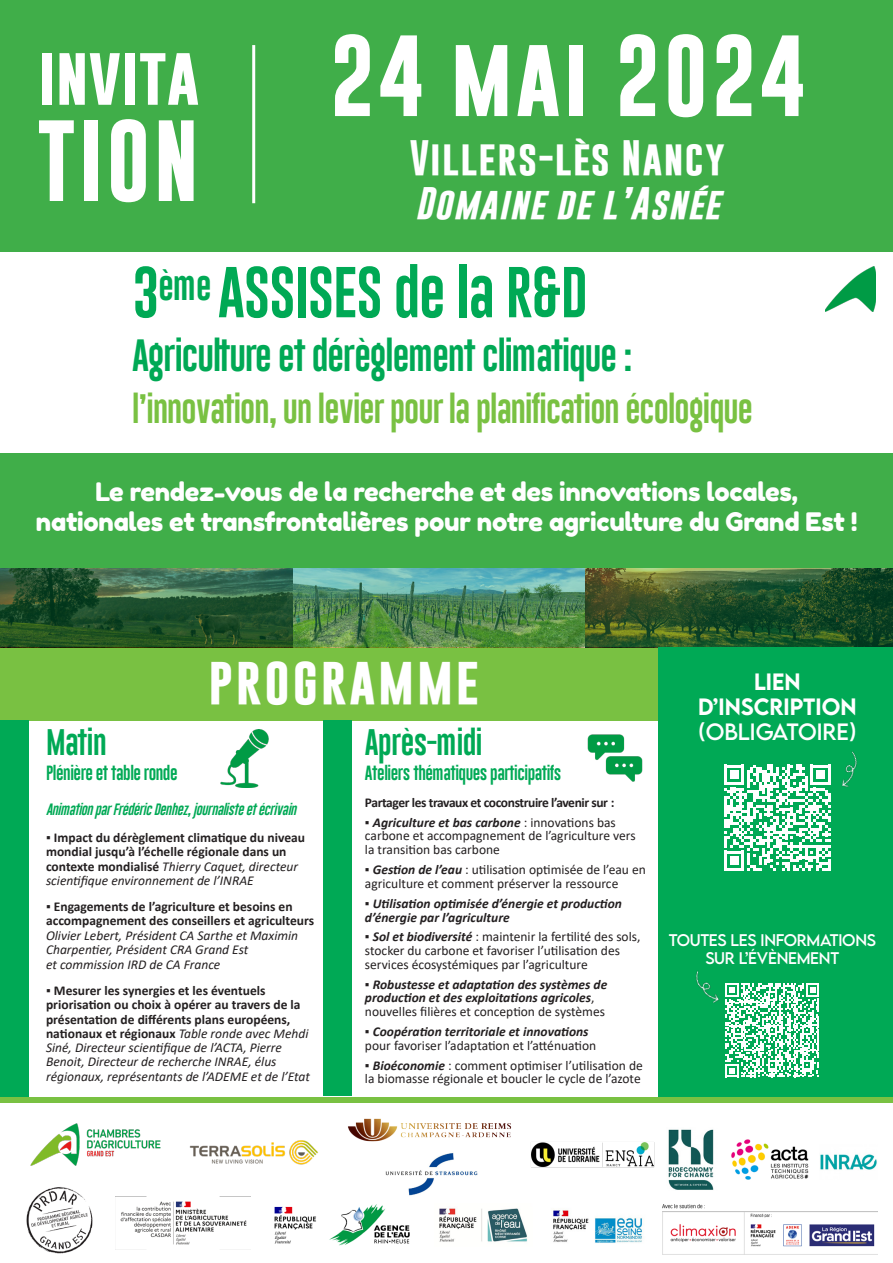
<style>
.page{position:relative;width:893px;height:1263px;background:#fff}
.page>*{position:absolute;margin:0;border:0;box-sizing:border-box;transform-origin:0 0}
.t1{font:700 82.5px "Gobold";letter-spacing:.04em;color:#fff}
.t2{font:700 60px "Gobold";color:#fff}
.t3{font:52.5px "Gobold Lowplus";letter-spacing:-.02em;color:#00a955}
.t4{font:700 43.5px "Gobold";letter-spacing:.06em;color:#fff;scale:1.1 1}
.t5{font:700 36px "Gobold";letter-spacing:.04em;color:#fff}
.t6{font:33px "Gobold Lowplus";letter-spacing:-.03em;color:#00a955}
.t7{font:italic 700 33px "Gobold";letter-spacing:.04em;color:#fff}
.t8{font:30px "Gobold Lowplus";letter-spacing:-.03em;color:#79c142}
.t9{font:27px "Gobold Lowplus";letter-spacing:-.02em;color:#00a955}
.t10{font:25.5px "Fredoka One";letter-spacing:-.01em;color:#fff}
.t11{font:500 21px "LEMONMILK";color:#fff}
.t12{font:21px "LEMONMILK";color:#fff}
.t13{font:15px "Gobold Lowplus";letter-spacing:-.03em;color:#00a955}
.t14{font:15px/18px "LEMONMILK";letter-spacing:-.02em;color:#fff;text-align:center}
.t15{font:13.5px/13.8px "Calibri";color:#231f20}
.t16{font:italic 13.5px/14.2px "Calibri";color:#231f20}
.t17{font:700 13.5px/14.2px "Calibri";color:#231f20}
.t18{font:italic 700 13.5px/13.8px "Calibri";color:#231f20}
.t19{font:700 13.5px "Calibri";letter-spacing:-.03em;color:#231f20}
.t20{font:italic 12px "Gobold Lowplus";letter-spacing:-.03em;color:#00a955}
.s1{font-weight:400}
.s2{font-weight:400;font-style:italic}
.s3{font-style:normal}
.s4{font-weight:700;font-style:normal}
.s5{font-weight:700;font-style:italic}
.s6{font-weight:400;font-style:normal}
</style>
<div class="page">
<img style="left:30px;top:1123px;width:131px;height:43px">
<img style="left:274px;top:1204px;width:136px;height:42px">
<img style="left:439px;top:1208px;width:88px;height:34px">
<img style="left:552px;top:1210px;width:91px;height:33px">
<img style="left:189px;top:1140px;width:129px;height:25px">
<img style="left:120px;top:1201px;width:127px;height:44px">
<img style="left:732px;top:1139px;width:76px;height:40px">
<img style="left:531px;top:1142px;width:124px;height:26px">
<img style="left:385px;top:1153px;width:93px;height:43px">
<img style="left:348px;top:1118px;width:164px;height:24px">
<img style="left:820px;top:1154px;width:57px;height:16px">
<img style="left:26px;top:1187px;width:67px;height:67px">
<img style="left:663px;top:1204px;width:214px;height:51px">
<img style="left:668px;top:1129px;width:46px;height:61px">
<div style="left:0;top:647px;width:659px;height:73px;background:#79c142"></div>
<img style="left:0;top:568px;width:893px;height:79px">
<div style="left:0;top:721px;width:29px;height:380px;background:#00a955"></div>
<div style="left:323px;top:721px;width:29px;height:375px;background:#00a955"></div>
<div style="left:659px;top:647px;width:234px;height:450px;background:#00a955"></div>
<img style="left:587px;top:734px;width:56px;height:48px">
<img style="left:220px;top:730px;width:49px;height:57px">
<svg style="left:724px;top:764px;width:106px;height:107px"></svg>
<img style="left:817px;top:751px;width:40px;height:47px">
<svg style="left:725px;top:983px;width:94px;height:94px"></svg>
<img style="left:696px;top:970px;width:40px;height:39px">
<div style="left:0;top:0;width:893px;height:568px;background:#40ae49"></div>
<hr style="left:252px;top:45px;width:3px;height:158px;background:#fff">
<div style="left:0;top:1097px;width:893px;height:5px;background:#79c142"></div>
<div style="left:0;top:252px;width:893px;height:200px;background:#fff"></div>
<img style="left:825px;top:267px;width:51px;height:44px">
<p class="t2" style="left:38px;top:36px;width:163px">invita</p>
<p class="t1" style="left:37px;top:107px;width:163px">TION</p>
<p class="t1" style="left:330px;top:22px;width:477px">24 mai 2024</p>
<p class="t5" style="left:410px;top:135px;width:317px">Villers-lès Nancy</p>
<p class="t7" style="left:415px;top:181px;width:306px">Domaine de l’Asnée</p>
<p class="t3" style="left:132px;top:258px;width:457px">3<sup>ème</sup> ASSISES de la R&amp;D</p>
<p class="t6" style="left:132px;top:334px;width:502px">Agriculture et dérèglement climatique :</p>
<p class="t8" style="left:132px;top:389px;width:622px">l’innovation, un levier pour la planification écologique</p>
<p class="t10" style="left:96px;top:476px;width:704px">Le rendez-vous de la recherche et des innovations locales,</p>
<p class="t10" style="left:36px;top:506px;width:823px">nationales et transfrontalières pour notre agriculture du Grand Est !</p>
<p class="t4" style="left:209px;top:655px;width:247px">PROGRAMME</p>
<p class="t9" style="left:46px;top:725px;width:62px">Matin</p>
<p class="t13" style="left:46px;top:764px;width:133px">Plénière et table ronde</p>
<p class="t20" style="left:46px;top:801px;width:252px">Animation par Frédéric Denhez, journaliste et écrivain</p>
<p class="t17" style="left:46px;top:830px;width:260px"><span class="s1">▪</span> Impact du dérèglement climatique du niveau mondial jusqu’à l’échelle régionale dans un contexte mondialisé <span class="s2">Thierry Caquet, directeur scientifique environnement de l’INRAE</span></p>
<p class="t17" style="left:46px;top:899px;width:270px"><span class="s1">▪</span> Engagements de l’agriculture et besoins en accompagnement des conseillers et agriculteurs</p>
<p class="t16" style="left:46px;top:927px;width:254px">Olivier Lebert, Président CA Sarthe et Maximin<br>Charpentier, Président CRA Grand Est</p>
<p class="t16" style="left:46px;top:957px;width:176px">et commission IRD de CA France</p>
<p class="t16" style="left:46px;top:983px;width:265px"><span class="s3">▪</span> <span class="s4">Mesurer les synergies et les éventuels priorisation ou choix à opérer au travers de la présentation de différents plans européens, nationaux et régionaux</span> Table ronde avec Mehdi Siné, Directeur scientifique de l’ACTA, Pierre Benoit, Directeur de recherche INRAE, élus régionaux, représentants de l’ADEME et de l’Etat</p>
<p class="t9" style="left:365px;top:725px;width:119px">Après-midi</p>
<p class="t13" style="left:365px;top:764px;width:198px">Ateliers thématiques participatifs</p>
<p class="t19" style="left:365px;top:793px;width:251px">Partager les travaux et coconstruire l’avenir sur :</p>
<p class="t15" style="left:365px;top:815px;width:272px">▪ <span class="s5">Agriculture et bas carbone</span> : innovations bas carbone et accompagnement de l’agriculture vers la transition bas carbone</p>
<p class="t15" style="left:365px;top:862px;width:282px;line-height:14.2px">▪ <span class="s5">Gestion de l’eau</span> : utilisation optimisée de l’eau en agriculture et comment préserver la ressource</p>
<p class="t18" style="left:365px;top:895px;width:259px;line-height:14.2px"><span class="s6">▪</span> Utilisation optimisée d’énergie et production d’énergie par l’agriculture</p>
<p class="t15" style="left:365px;top:930px;width:277px">▪ <span class="s5">Sol et biodiversité</span> : maintenir la fertilité des sols, stocker du carbone et favoriser l’utilisation des services écosystémiques par l’agriculture</p>
<p class="t18" style="left:365px;top:977px;width:244px"><span class="s6">▪</span> Robustesse et adaptation des systèmes de production et des exploitations agricoles<span class="s6">, nouvelles filières et conception de systèmes</span></p>
<p class="t15" style="left:365px;top:1024px;width:233px;line-height:14.2px">▪ <span class="s5">Coopération territoriale et innovations </span>pour favoriser l’adaptation et l’atténuation</p>
<p class="t15" style="left:365px;top:1058px;width:279px">▪ <span class="s5">Bioéconomie</span> : comment optimiser l’utilisation de la biomasse régionale et boucler le cycle de l’azote</p>
<p class="t11" style="left:754px;top:668px;width:48px">LIEN</p>
<p class="t11" style="left:698px;top:693px;width:157px">D’INSCRIPTION</p>
<p class="t12" style="left:699px;top:718px;width:158px">(OBLIGATOIRE)</p>
<p class="t14" style="left:669px;top:931px;width:209px">TOUTES LES INFORMATIONS<br>SUR L’ÉVÈNEMENT</p>
</div>
